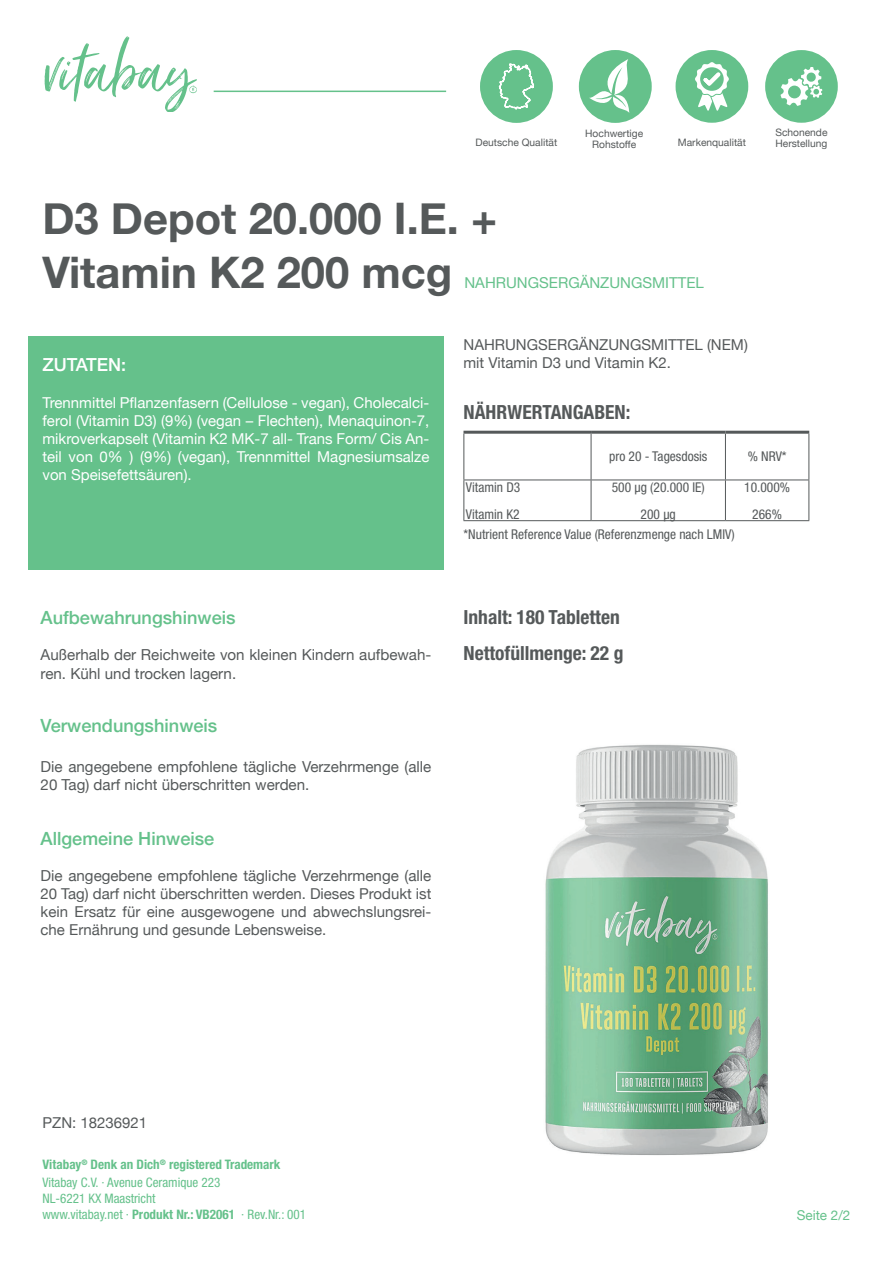
<style>
.page{position:relative;width:893px;height:1263px;background:#fff}
.page>*{position:absolute;margin:0;border:0;box-sizing:border-box;transform-origin:0 0}
.t1{font:700 43.5px/54px "Helvetica Neue";color:#55595a}
.t2{font:700 condensed 19.5px/36px "Helvetica Neue LTW1 G";color:#55595a}
.t3{font:500 18.15px "Helvetica Neue";color:#65c18b}
.t4{font:500 18px "Helvetica Neue";color:#fff}
.t5{font:15.15px/18.1px "Helvetica Neue";color:#55595a}
.t6{font:15px/18px "Helvetica Neue";color:#fff;text-align:justify}
.t7{font:15px/18px "Helvetica Neue";color:#55595a;text-align:justify}
.t8{font:15px "Helvetica Neue";color:#65c18b}
.t9{font:condensed 13.5px/27px "Helvetica Neue LTW1 G";color:#55595a;text-align:center}
.t10{font:13.5px "Helvetica Neue";color:#65c18b}
.t11{font:700 condensed 13.05px/18px "Helvetica Neue LTW1 G";color:#65c18b}
.t12{font:condensed 13.05px/15.8px "Helvetica Neue LTW1 G";color:#65c18b}
.t13{font:10.2px/10.6px "Helvetica Neue";color:#55595a}
.s1{font-weight:400}
.s2{font-weight:700}
</style>
<div class="page">
<img style="left:545px;top:744px;width:223px;height:411px">
<div style="left:28px;top:336px;width:416px;height:234px;background:#65c18b"></div>
<hr style="left:463px;top:431px;width:128px;height:3px;background:#55595a">
<hr style="left:591px;top:431px;width:134px;height:3px;background:#55595a">
<hr style="left:725px;top:431px;width:84px;height:3px;background:#55595a">
<hr style="left:463px;top:480px;width:1px;height:40px;background:#55595a">
<hr style="left:591px;top:480px;width:1px;height:40px;background:#55595a">
<hr style="left:725px;top:480px;width:1px;height:40px;background:#55595a">
<hr style="left:808px;top:480px;width:1px;height:40px;background:#55595a">
<hr style="left:463px;top:520px;width:128px;height:1px;background:#55595a">
<hr style="left:591px;top:520px;width:134px;height:1px;background:#55595a">
<hr style="left:725px;top:520px;width:84px;height:1px;background:#55595a">
<hr style="left:463px;top:434px;width:1px;height:46px;background:#55595a">
<hr style="left:591px;top:434px;width:1px;height:46px;background:#55595a">
<hr style="left:725px;top:434px;width:1px;height:46px;background:#55595a">
<hr style="left:808px;top:434px;width:1px;height:46px;background:#55595a">
<hr style="left:463px;top:480px;width:128px;height:1px;background:#55595a">
<hr style="left:591px;top:480px;width:134px;height:1px;background:#55595a">
<hr style="left:725px;top:480px;width:84px;height:1px;background:#55595a">
<svg style="left:45px;top:36px;width:151px;height:76px"></svg>
<hr style="left:214px;top:91px;width:232px;height:1px;background:#65c18b">
<div style="left:480px;top:50px;width:73px;height:73px;background:#65c18b;border-radius:50%"></div>
<svg style="left:498px;top:63px;width:36px;height:47px"></svg>
<div style="left:676px;top:50px;width:72px;height:73px;background:#65c18b;border-radius:50%"></div>
<svg style="left:695px;top:62px;width:34px;height:49px"></svg>
<div style="left:765px;top:50px;width:73px;height:73px;background:#65c18b;border-radius:50%"></div>
<svg style="left:780px;top:67px;width:42px;height:39px"></svg>
<div style="left:579px;top:50px;width:73px;height:73px;background:#65c18b;border-radius:50%"></div>
<svg style="left:589px;top:59px;width:41px;height:54px"></svg>
<p class="t13" style="left:476px;top:138px;width:83px">Deutsche Qualität</p>
<p class="t13" style="left:678px;top:138px;width:70px">Markenqualität</p>
<p class="t13" style="left:775px;top:128px;width:54px">Schonende<br>Herstellung</p>
<p class="t13" style="left:585px;top:129px;width:59px;text-align:center">Hochwertige<br>Rohstoffe</p>
<h1 class="t1" style="left:42px;top:192px;width:456px">D3 Depot 20.000 I.E. +<br>Vitamin K2 200 mcg</h1>
<p class="t8" style="left:464px;top:272px;width:241px">NAHRUNGSERGÄNZUNGSMITTEL</p>
<p class="t4" style="left:43px;top:350px;width:85px">ZUTATEN:</p>
<p class="t6" style="left:43px;top:394px;width:388px">Trennmittel Pflanzenfasern (Cellulose - vegan), Cholecalci&shy;ferol (Vitamin D3) (9%) (vegan – Flechten), Menaquinon-7, mikroverkapselt (Vitamin K2 MK-7 all- Trans Form/ Cis An&shy;teil von 0% ) (9%) (vegan), Trennmittel Magnesiumsalze von Speisefettsäuren).</p>
<p class="t3" style="left:41px;top:603px;width:196px">Aufbewahrungshinweis</p>
<p class="t5" style="left:41px;top:647px;width:392px">Außerhalb der Reichweite von kleinen Kindern aufbewah&shy;ren. Kühl und trocken lagern.</p>
<p class="t3" style="left:41px;top:711px;width:178px">Verwendungshinweis</p>
<p class="t5" style="left:41px;top:758px;width:392px">Die angegebene empfohlene tägliche Verzehrmenge (alle<br>20 Tag) darf nicht überschritten werden.</p>
<p class="t3" style="left:41px;top:824px;width:175px">Allgemeine Hinweise</p>
<p class="t5" style="left:41px;top:867px;width:392px">Die angegebene empfohlene tägliche Verzehrmenge (alle</p>
<p class="t7" style="left:41px;top:886px;width:392px">20 Tag) darf nicht überschritten werden. Dieses Produkt ist kein Ersatz für eine ausgewogene und abwechslungsrei&shy;che Ernährung und gesunde Lebensweise.</p>
<p class="t7" style="left:463px;top:337px;width:286px">NAHRUNGSERGÄNZUNGSMITTEL (NEM) mit Vitamin D3 und Vitamin K2.</p>
<h2 class="t2" style="left:463px;top:394px;width:169px">NÄHRWERTANGABEN:</h2>
<p class="t9" style="left:609px;top:443px;width:100px">pro 20 - Tagesdosis</p>
<p class="t9" style="left:748px;top:443px;width:40px">% NRV*</p>
<p class="t9" style="left:466px;top:473px;width:56px;text-align:left">Vitamin D3<br>Vitamin K2</p>
<p class="t9" style="left:612px;top:473px;width:94px">500 µg (20.000 IE)<br>200 µg</p>
<p class="t9" style="left:744px;top:473px;width:47px">10.000%<br>266%</p>
<p class="t9" style="left:463px;top:520px;width:273px">*Nutrient Reference Value (Referenzmenge nach LMIV)</p>
<h2 class="t2" style="left:463px;top:599px;width:162px">Inhalt: 180 Tabletten<br>Nettofüllmenge: 22 g</h2>
<p class="t7" style="left:43px;top:1114px;width:106px">PZN: 18236921</p>
<p class="t11" style="left:42px;top:1156px;width:240px">Vitabay<sup>®</sup> Denk an Dich<sup>®</sup> registered Trademark<br><span class="s1">Vitabay C.V. · Avenue Ceramique 223</span></p>
<p class="t12" style="left:42px;top:1191px;width:265px">NL-6221 KX Maastricht<br>www.vitabay.net · <span class="s2">Produkt Nr.: VB2061</span> · Rev.Nr.: 001</p>
<p class="t10" style="left:797px;top:1206px;width:55px">Seite 2/2</p>
</div>
